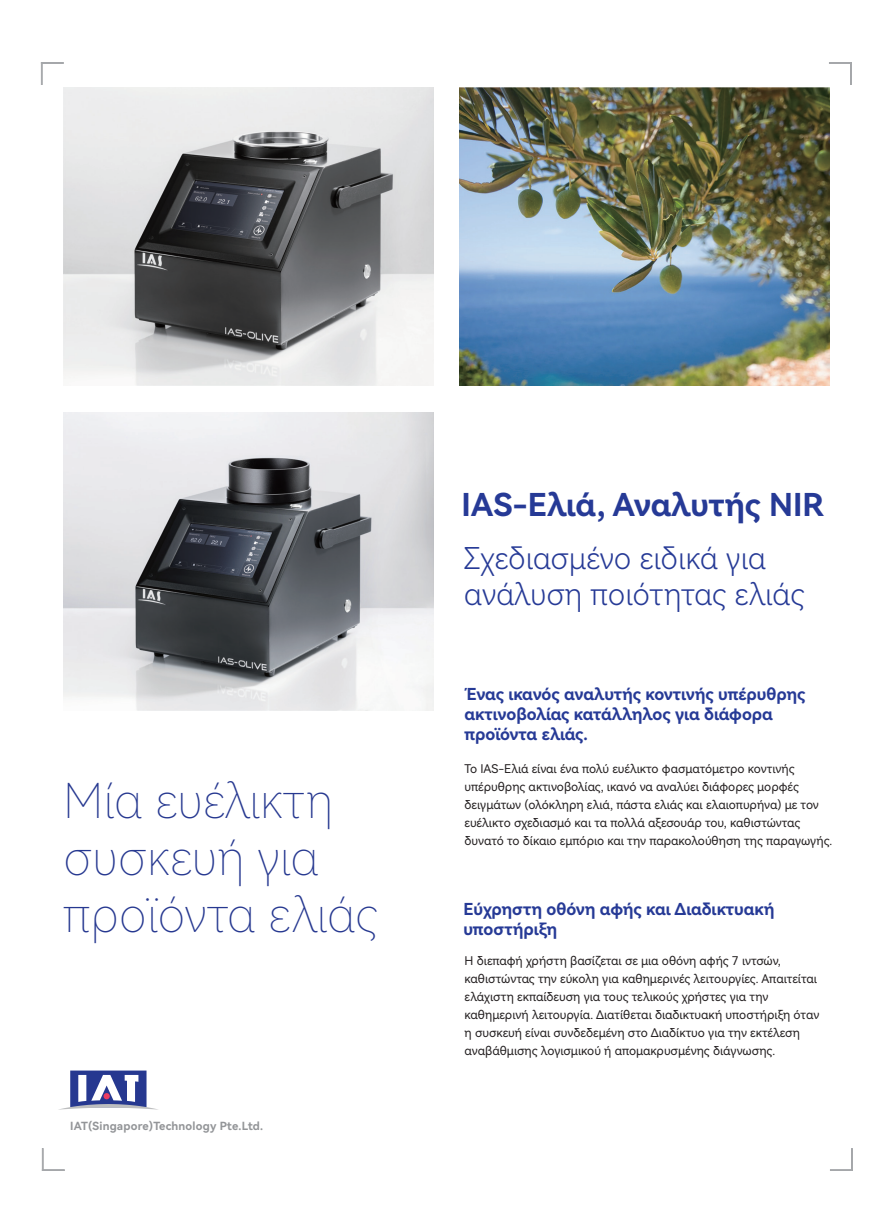
<style>
.page{position:relative;width:893px;height:1212px;background:#fff}
.page>*{position:absolute;margin:0;border:0;box-sizing:border-box;transform-origin:0 0}
.t1{font:48px/57px "Harmony OS Sans Thin";color:#263890}
.t2{font:31.5px "Harmony OS Sans Bold";color:#263a96}
.t3{font:30px/36px "Harmony OS Sans Light";color:#263a96}
.t4{font:16.5px/19.8px "Harmony OS Sans Bold";color:#263a96}
.t5{font:12px/18px "Harmony OS Sans";color:#231f20}
.t6{font:11.25px "Harmony OS Sans Bold";letter-spacing:.02em;color:#939598}
</style>
<div class="page">
<svg style="left:61px;top:1070px;width:95px;height:39px"></svg>
<hr style="left:41px;top:62px;width:23px;height:2px;background:#a8aaad">
<svg style="left:41px;top:64px;width:1px;height:21px"></svg>
<hr style="left:829px;top:62px;width:23px;height:2px;background:#a8aaad">
<hr style="left:850px;top:62px;width:2px;height:23px;background:#a8aaad">
<hr style="left:830px;top:1169px;width:23px;height:2px;background:#a8aaad">
<hr style="left:851px;top:1148px;width:2px;height:23px;background:#a8aaad">
<svg style="left:42px;top:1148px;width:1px;height:21px"></svg>
<hr style="left:42px;top:1169px;width:23px;height:2px;background:#a8aaad">
<img style="left:64px;top:413px;width:370px;height:298px">
<img style="left:64px;top:87px;width:370px;height:298px">
<img style="left:459px;top:87px;width:370px;height:298px">
<h1 class="t1" style="left:63px;top:770px;width:316px">Μία ευέλικτη συσκευή για προϊόντα ελιάς</h1>
<p class="t6" style="left:70px;top:1118px;width:194px">IAT(Singapore)Technology Pte.Ltd.</p>
<h2 class="t2" style="left:462px;top:482px;width:364px">IAS-Ελιά, Αναλυτής NIR</h2>
<h3 class="t3" style="left:464px;top:539px;width:342px">Σχεδιασμένο ειδικά για ανάλυση ποιότητας ελιάς</h3>
<h3 class="t4" style="left:465px;top:684px;width:342px">Ένας ικανός αναλυτής κοντινής υπέρυθρης ακτινοβολίας κατάλληλος για διάφορα προϊόντα ελιάς.</h3>
<p class="t5" style="left:464px;top:759px;width:369px">Το IAS-Ελιά είναι ένα πολύ ευέλικτο φασματόμετρο κοντινής υπέρυθρης ακτινοβολίας, ικανό να αναλύει διάφορες μορφές δειγμάτων (ολόκληρη ελιά, πάστα ελιάς και ελαιοπυρήνα) με τον ευέλικτο σχεδιασμό και τα πολλά αξεσουάρ του, καθιστώντας δυνατό το δίκαιο εμπόριο και την παρακολούθηση της παραγωγής.</p>
<h3 class="t4" style="left:463px;top:899px;width:313px">Εύχρηστη οθόνη αφής και Διαδικτυακή υποστήριξη</h3>
<p class="t5" style="left:465px;top:951px;width:356px">Η διεπαφή χρήστη βασίζεται σε μια οθόνη αφής 7 ιντσών, καθιστώντας την εύκολη για καθημερινές λειτουργίες. Απαιτείται ελάχιστη εκπαίδευση για τους τελικούς χρήστες για την καθημερινή λειτουργία. Διατίθεται διαδικτυακή υποστήριξη όταν η συσκευή είναι συνδεδεμένη στο Διαδίκτυο για την εκτέλεση αναβάθμισης λογισμικού ή απομακρυσμένης διάγνωσης.</p>
</div>
